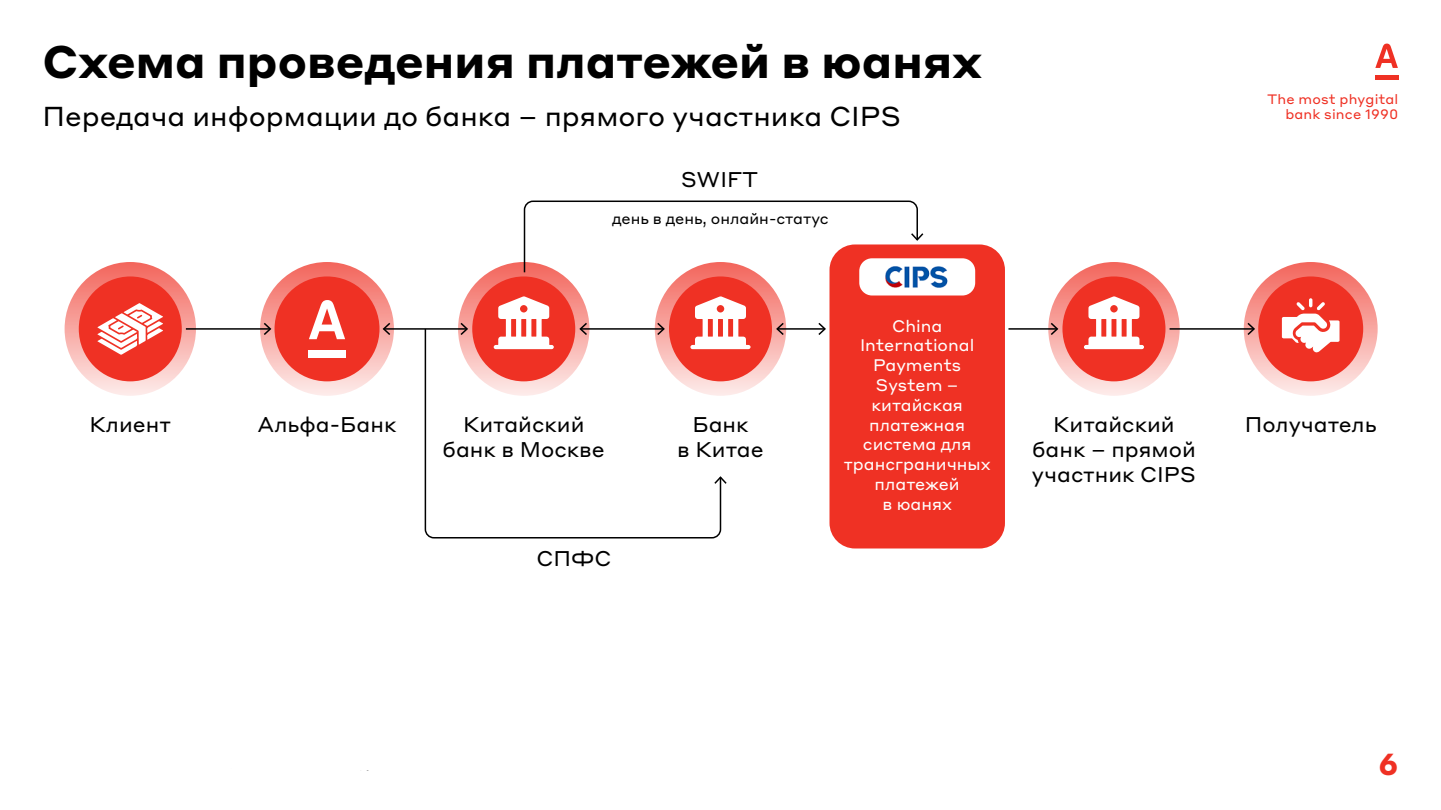
<style>
.page{position:relative;width:1441px;height:810px;background:#fff}
.page>*{position:absolute;margin:0;border:0;box-sizing:border-box;transform-origin:0 0}
.t1{font:700 45px "Styrene ALC";color:#000}
.t2{font:700 30px "Styrene ALC";color:#ef3124}
.t3{font:27px "Styrene ALC";color:#000}
.t4{font:21px/25.2px "Styrene ALC";color:#000;text-align:center}
.t5{font:16.5px/19.8px "Styrene ALC";color:#fff;text-align:center}
.t6{font:15px "Styrene ALC";color:#000}
.t7{font:13.5px/15px "Styrene ALC";letter-spacing:.01em;color:#ef3124;text-align:right}
</style>
<div class="page">
<svg style="left:65px;top:262px;width:131px;height:134px"></svg>
<div style="left:79px;top:276px;width:103px;height:105px;background:#ef3124;border-radius:50%"></div>
<svg style="left:97px;top:303px;width:66px;height:52px"></svg>
<svg style="left:458px;top:262px;width:131px;height:134px"></svg>
<div style="left:472px;top:276px;width:103px;height:105px;background:#ef3124;border-radius:50%"></div>
<svg style="left:498px;top:296px;width:52px;height:31px"></svg>
<svg style="left:654px;top:262px;width:132px;height:134px"></svg>
<div style="left:669px;top:276px;width:103px;height:105px;background:#ef3124;border-radius:50%"></div>
<svg style="left:695px;top:296px;width:55px;height:53px"></svg>
<svg style="left:1048px;top:262px;width:131px;height:134px"></svg>
<div style="left:1062px;top:276px;width:103px;height:105px;background:#ef3124;border-radius:50%"></div>
<svg style="left:1084px;top:296px;width:59px;height:53px"></svg>
<svg style="left:260px;top:262px;width:134px;height:134px"></svg>
<div style="left:274px;top:276px;width:105px;height:105px;background:#ef3124;border-radius:50%"></div>
<div style="left:308px;top:350px;width:38px;height:8px;background:#fff"></div>
<svg style="left:309px;top:300px;width:36px;height:39px"></svg>
<svg style="left:1243px;top:262px;width:134px;height:134px"></svg>
<div style="left:1257px;top:276px;width:105px;height:105px;background:#ef3124;border-radius:50%"></div>
<svg style="left:1281px;top:298px;width:58px;height:55px"></svg>
<hr style="left:186px;top:328px;width:84px;height:2px;background:#000">
<svg style="left:262px;top:321px;width:10px;height:16px"></svg>
<hr style="left:1169px;top:328px;width:84px;height:2px;background:#000">
<svg style="left:1245px;top:321px;width:10px;height:16px"></svg>
<hr style="left:384px;top:328px;width:83px;height:2px;background:#000">
<svg style="left:381px;top:321px;width:11px;height:16px"></svg>
<svg style="left:459px;top:321px;width:10px;height:6px"></svg>
<svg style="left:578px;top:321px;width:10px;height:6px"></svg>
<svg style="left:655px;top:321px;width:11px;height:6px"></svg>
<hr style="left:777px;top:328px;width:47px;height:2px;background:#000">
<svg style="left:775px;top:321px;width:10px;height:16px"></svg>
<svg style="left:816px;top:322px;width:10px;height:13px"></svg>
<hr style="left:1008px;top:328px;width:49px;height:2px;background:#000">
<svg style="left:1049px;top:321px;width:10px;height:16px"></svg>
<div style="left:829px;top:244px;width:175px;height:305px;background:#ef3124;border-radius:26px"></div>
<svg style="left:424px;top:327px;width:298px;height:212px"></svg>
<svg style="left:712px;top:475px;width:15px;height:10px"></svg>
<svg style="left:523px;top:200px;width:401px;height:74px"></svg>
<div style="left:859px;top:258px;width:116px;height:38px;background:#fff;border-radius:13px"></div>
<img style="left:885px;top:266px;width:63px;height:22px">
<div style="left:1374px;top:75px;width:24px;height:5px;background:#ef3124"></div>
<svg style="left:1375px;top:44px;width:22px;height:24px"></svg>
<h1 class="t1" style="left:43px;top:23px;width:940px">Cхема проведения платежей в юанях</h1>
<p class="t3" style="left:43px;top:93px;width:859px">Передача информации до банка – прямого участника CIPS</p>
<p class="t4" style="left:681px;top:165px;width:79px">SWIFT</p>
<p class="t6" style="left:612px;top:206px;width:218px">день в день, онлайн-статус</p>
<p class="t7" style="left:1266px;top:90px;width:133px">The most phygital bank since 1990</p>
<p class="t5" style="left:843px;top:314px;width:148px">China<br>International<br>Payments<br>System – китайская платежная система для трансграничных платежей<br>в юанях</p>
<p class="t4" style="left:257px;top:410px;width:140px">Альфа-Банк</p>
<p class="t4" style="left:1053px;top:410px;width:123px">Китайский</p>
<p class="t4" style="left:1244px;top:410px;width:133px">Получатель</p>
<p class="t4" style="left:1031px;top:435px;width:165px;text-align:left">банк – прямой участник CIPS</p>
<p class="t4" style="left:90px;top:410px;width:83px">Клиент</p>
<p class="t4" style="left:442px;top:410px;width:164px">Китайский банк в Москве</p>
<p class="t4" style="left:677px;top:410px;width:88px">Банк<br>в Китае</p>
<p class="t4" style="left:536px;top:544px;width:76px">СПФС</p>
<h2 class="t2" style="left:1378px;top:739px;width:21px">6</h2>
</div>
